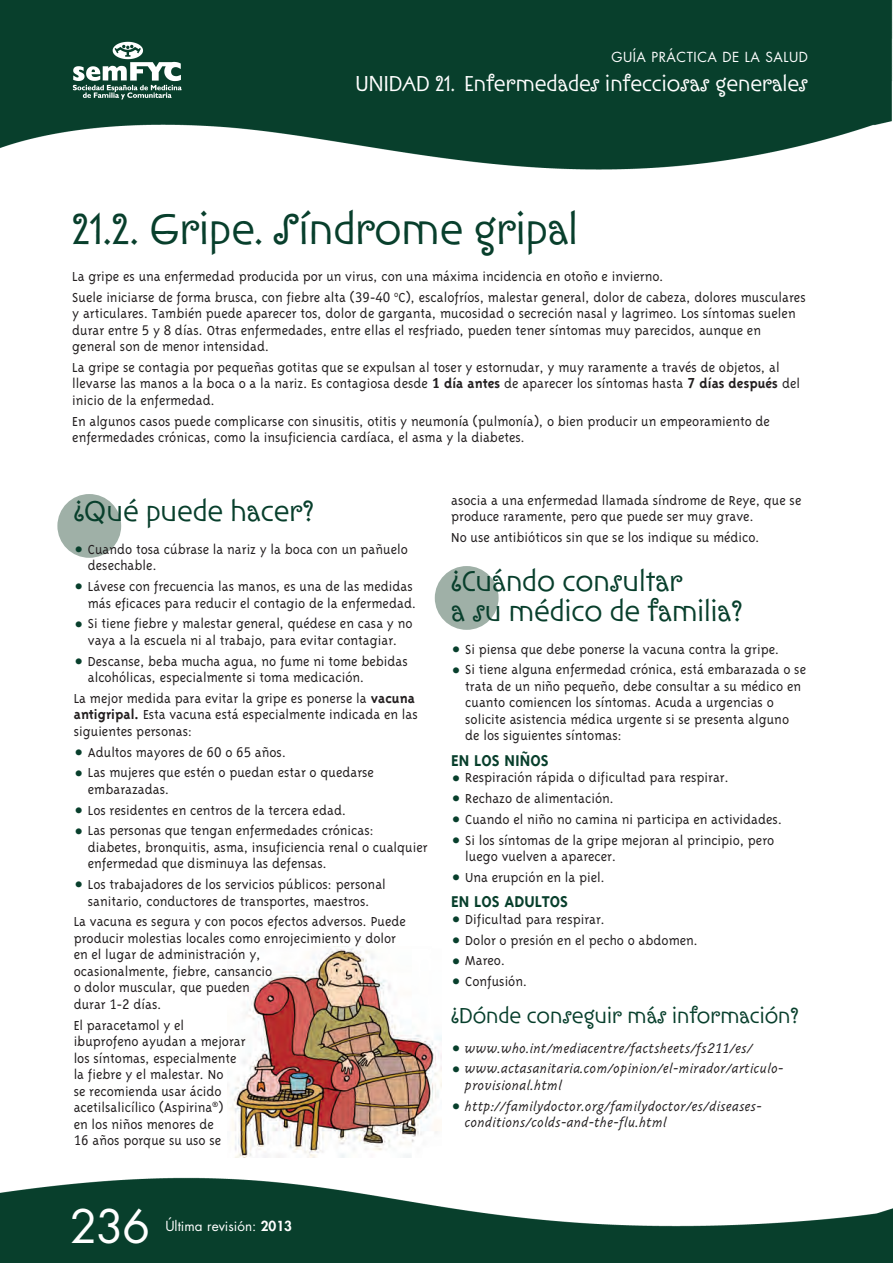
<style>
.page{position:relative;width:893px;height:1263px;background:#fff}
.page>*{position:absolute;margin:0;border:0;box-sizing:border-box;transform-origin:0 0}
.t1{font:45px "Ironwork ITCTT";color:#083f2c}
.t2{font:45px "Futura";color:#fff}
.t3{font:30px/29.2px "Ironwork ITCTT";color:#083f2c}
.t4{font:22.5px "Ironwork ITCTT";color:#fff}
.t5{font:22.5px "Ironwork ITCTT";color:#083f2c}
.t6{font:700 18px "Triplex";color:#083f2c}
.t7{font:300 15px/16.5px "Triplex";color:#231f20}
.t8{font:italic 300 15px/16.5px "Triplex";color:#231f20}
.t9{font:13.5px "Futura";letter-spacing:.035em;color:#fff}
.t10{font:13.5px "Futura";color:#fff}
.s1{font-family:"Officina Sans";font-weight:400}
.s2{font-family:"Officina Sans";font-weight:700}
.s3{font-weight:700}
.s4{font-family:"European Pi Three";font-weight:400;color:#083f2c}
.s5{font-weight:800}
.s6{font-family:"European Pi Three";font-weight:400;font-style:normal;color:#083f2c}
</style>
<div class="page">
<img style="left:227px;top:948px;width:214px;height:209px">
<div style="left:57px;top:494px;width:64px;height:64px;background:#9fb0a7;border-radius:50%"></div>
<div style="left:435px;top:566px;width:64px;height:64px;background:#9fb0a7;border-radius:50%"></div>
<img style="left:0;top:1177px;width:893px;height:86px">
<img style="left:0;top:0;width:893px;height:170px">
<div style="left:59px;top:32px;width:142px;height:81px;background:#083f2c"></div>
<img style="left:72px;top:41px;width:110px;height:59px">
<p class="t9" style="left:611px;top:51px;width:198px">GUÍA PRÁCTICA DE LA SALUD</p>
<h3 class="t4" style="left:355px;top:70px;width:454px">UNIDAD 21. Enfermedades infecciosas generales</h3>
<h1 class="t1" style="left:72px;top:202px;width:507px">21.2. Gripe. Síndrome gripal</h1>
<p class="t7" style="left:72px;top:265px;width:735px;line-height:20.7px">La gripe es una enfermedad producida por un virus, con una máxima incidencia en otoño e invierno.<br>Suele iniciarse de forma brusca, con fiebre alta (<span class="s1">39-40</span> <sup>o</sup>C), escalofríos, malestar general, dolor de cabeza, dolores musculares</p>
<p class="t7" style="left:72px;top:305px;width:725px">y articulares. También puede aparecer tos, dolor de garganta, mucosidad o secreción nasal y lagrimeo. Los síntomas suelen durar entre <span class="s1">5</span> y <span class="s1">8</span> días. Otras enfermedades, entre ellas el resfriado, pueden tener síntomas muy parecidos, aunque en general son de menor intensidad.</p>
<p class="t7" style="left:72px;top:358px;width:729px">La gripe se contagia por pequeñas gotitas que se expulsan al toser y estornudar, y muy raramente a través de objetos, al llevarse las manos a la boca o a la nariz. Es contagiosa desde <span class="s2">1</span> <span class="s3">día antes</span> de aparecer los síntomas hasta <span class="s2">7</span> <span class="s3">días después</span> del inicio de la enfermedad.</p>
<p class="t7" style="left:72px;top:412px;width:699px">En algunos casos puede complicarse con sinusitis, otitis y neumonía (pulmonía), o bien producir un empeoramiento de enfermedades crónicas, como la insuficiencia cardíaca, el asma y la diabetes.</p>
<h2 class="t3" style="left:74px;top:497px;width:241px">¿Qué puede hacer?</h2>
<p class="t7" style="left:88px;top:540px;width:322px;text-indent:-14px"><span class="s4">-</span> Cuando tosa cúbrase la nariz y la boca con un pañuelo desechable.</p>
<p class="t7" style="left:74px;top:578px;width:344px;text-align:right"><span class="s4">-</span> Lávese con frecuencia las manos, es una de las medidas más eficaces para reducir el contagio de la enfermedad.</p>
<p class="t7" style="left:74px;top:615px;width:340px;text-align:center"><span class="s4">-</span> Si tiene fiebre y malestar general, quédese en casa y no vaya a la escuela ni al trabajo, para evitar contagiar.</p>
<p class="t7" style="left:88px;top:652px;width:322px;text-indent:-14px"><span class="s4">-</span> Descanse, beba mucha agua, no fume ni tome bebidas alcohólicas, especialmente si toma medicación.</p>
<p class="t7" style="left:74px;top:689px;width:346px">La mejor medida para evitar la gripe es ponerse la <span class="s3">vacuna antigripal.</span> Esta vacuna está especialmente indicada en las siguientes personas:</p>
<p class="t7" style="left:74px;top:743px;width:214px"><span class="s4">-</span> Adultos mayores de <span class="s1">60</span> o <span class="s1">65</span> años.</p>
<p class="t7" style="left:88px;top:764px;width:288px;text-indent:-14px"><span class="s4">-</span> Las mujeres que estén o puedan estar o quedarse embarazadas.</p>
<p class="t7" style="left:74px;top:801px;width:274px"><span class="s4">-</span> Los residentes en centros de la tercera edad.</p>
<p class="t7" style="left:88px;top:822px;width:341px;text-indent:-14px"><span class="s4">-</span> Las personas que tengan enfermedades crónicas: diabetes, bronquitis, asma, insuficiencia renal o cualquier enfermedad que disminuya las defensas.</p>
<p class="t7" style="left:74px;top:876px;width:314px;text-align:center"><span class="s4">-</span> Los trabajadores de los servicios públicos: personal sanitario, conductores de transportes, maestros.</p>
<p class="t7" style="left:74px;top:913px;width:334px">La vacuna es segura y con pocos efectos adversos. Puede producir molestias locales como enrojecimiento y dolor en el lugar de administración y,<br>ocasionalmente, fiebre, cansancio<br>o dolor muscular, que pueden<br>durar <span class="s1">1-2</span> días.</p>
<p class="t7" style="left:74px;top:1016px;width:173px">El paracetamol y el ibuprofeno ayudan a mejorar los síntomas, especialmente la fiebre y el malestar. No<br>se recomienda usar ácido acetilsalicílico (Aspirina<sup>®</sup>)<br>en los niños menores de<br><span class="s1">16</span> años porque su uso se</p>
<h1 class="t2" style="left:70px;top:1205px;width:82px">236</h1>
<p class="t10" style="left:165px;top:1219px;width:128px">Última revisión: <span class="s5">2013</span></p>
<p class="t7" style="left:451px;top:491px;width:352px">asocia a una enfermedad llamada síndrome de Reye, que se produce raramente, pero que puede ser muy grave.</p>
<p class="t7" style="left:451px;top:528px;width:310px">No use antibióticos sin que se los indique su médico.</p>
<h2 class="t3" style="left:451px;top:567px;width:292px">¿Cuándo consultar<br>a su médico de familia?</h2>
<p class="t7" style="left:451px;top:640px;width:330px"><span class="s4">-</span> Si piensa que debe ponerse la vacuna contra la gripe.</p>
<p class="t7" style="left:465px;top:661px;width:342px;text-indent:-14px"><span class="s4">-</span> Si tiene alguna enfermedad crónica, está embarazada o se trata de un niño pequeño, debe consultar a su médico en cuanto comiencen los síntomas. Acuda a urgencias o solicite asistencia médica urgente si se presenta alguno de los siguientes síntomas:</p>
<p class="t6" style="left:451px;top:749px;width:99px">EN LOS NIÑOS</p>
<p class="t7" style="left:451px;top:769px;width:279px"><span class="s4">-</span> Respiración rápida o dificultad para respirar.</p>
<p class="t7" style="left:451px;top:790px;width:164px"><span class="s4">-</span> Rechazo de alimentación.</p>
<p class="t7" style="left:451px;top:810px;width:333px"><span class="s4">-</span> Cuando el niño no camina ni participa en actividades.</p>
<p class="t7" style="left:465px;top:831px;width:311px;text-indent:-14px"><span class="s4">-</span> Si los síntomas de la gripe mejoran al principio, pero luego vuelven a aparecer.</p>
<p class="t7" style="left:451px;top:868px;width:155px"><span class="s4">-</span> Una erupción en la piel.</p>
<p class="t6" style="left:451px;top:890px;width:118px">EN LOS ADULTOS</p>
<p class="t7" style="left:451px;top:910px;width:155px"><span class="s4">-</span> Dificultad para respirar.</p>
<p class="t7" style="left:451px;top:931px;width:248px"><span class="s4">-</span> Dolor o presión en el pecho o abdomen.</p>
<p class="t7" style="left:451px;top:952px;width:56px"><span class="s4">-</span> Mareo.</p>
<p class="t7" style="left:451px;top:973px;width:78px"><span class="s4">-</span> Confusión.</p>
<h3 class="t5" style="left:451px;top:1002px;width:349px">¿Dónde conseguir más información?</h3>
<p class="t8" style="left:451px;top:1039px;width:304px"><span class="s6">-</span> www.who.int/mediacentre/factsheets/fs<span class="s1">211</span>/es/</p>
<p class="t8" style="left:465px;top:1060px;width:320px;text-indent:-14px"><span class="s6">-</span> www.actasanitaria.com/opinion/el-mirador/articulo&shy;provisional.html</p>
<p class="t8" style="left:465px;top:1097px;width:299px;text-indent:-14px"><span class="s6">-</span> http://familydoctor.org/familydoctor/es/diseases&shy;conditions/colds-and-the-flu.html</p>
</div>
